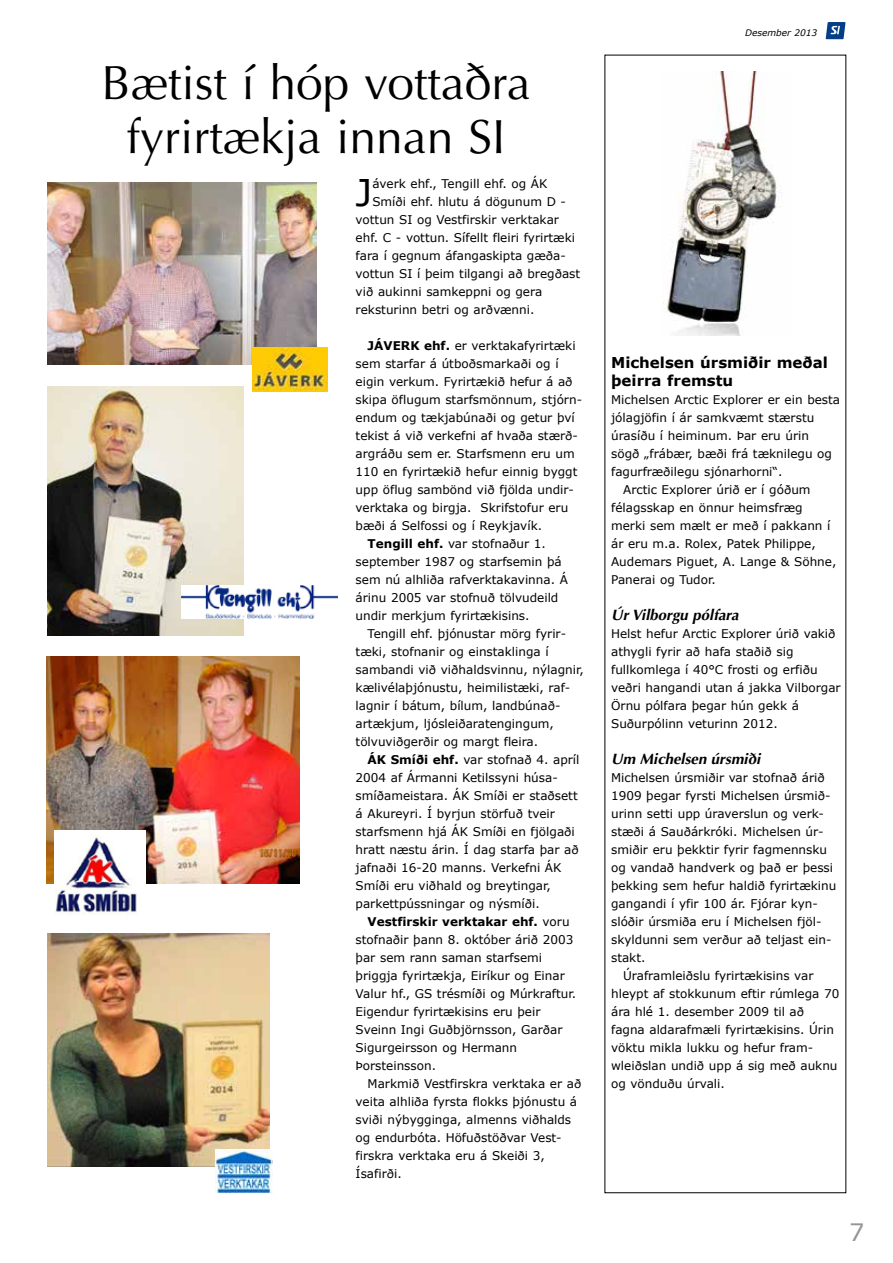
<style>
.page{position:relative;width:893px;height:1263px;background:#fff}
.page>*{position:absolute;margin:0;border:0;box-sizing:border-box;transform-origin:0 0}
.t1{font:48px/54px "Optima";color:#000;text-align:center}
.t2{font:36.75px "Verdana";color:#000}
.t3{font:24px "Verdana";color:#939598}
.t4{font:700 15px/18px "Verdana";color:#000}
.t5{font:italic 700 15px "Optima CE";color:#000}
.t6{font:12px/18px "Verdana";color:#000}
.t7{font:700 12px "Verdana";color:#000}
.t8{font:italic 9px "Verdana";color:#000}
.s1{font-weight:700}
.s2{font-weight:400}
</style>
<div class="page">
<img style="left:663px;top:71px;width:119px;height:264px">
<img style="left:47px;top:386px;width:197px;height:250px">
<img style="left:46px;top:656px;width:253px;height:227px">
<img style="left:47px;top:183px;width:269px;height:181px">
<img style="left:48px;top:933px;width:221px;height:233px">
<img style="left:182px;top:585px;width:156px;height:33px">
<img style="left:54px;top:831px;width:91px;height:84px">
<img style="left:252px;top:347px;width:76px;height:44px">
<img style="left:216px;top:1150px;width:56px;height:44px">
<svg style="left:826px;top:22px;width:19px;height:17px"></svg>
<h1 class="t1" style="left:101px;top:56px;width:431px">Bætist í hóp vottaðra fyrirtækja innan SI</h1>
<h2 class="t2" style="left:356px;top:169px;width:18px">J</h2>
<p class="t6" style="left:372px;top:174px;width:177px">áverk ehf., Tengill ehf. og ÁK</p>
<p class="t6" style="left:372px;top:192px;width:193px">Smíði ehf. hlutu á dögunum D -</p>
<p class="t6" style="left:356px;top:210px;width:205px">vottun SI og Vestfirskir verktakar</p>
<p class="t6" style="left:356px;top:228px;width:221px">ehf. C - vottun. Sífellt fleiri fyrirtæki</p>
<p class="t6" style="left:356px;top:246px;width:210px">fara í gegnum áfangaskipta gæða-</p>
<p class="t6" style="left:356px;top:264px;width:226px">vottun SI í þeim tilgangi að bregðast</p>
<p class="t6" style="left:356px;top:282px;width:188px">við aukinni samkeppni og gera</p>
<p class="t6" style="left:356px;top:300px;width:180px">reksturinn betri og arðvænni.</p>
<p class="t6" style="left:368px;top:336px;width:209px"><span class="s1">JÁVERK ehf.</span> er verktakafyrirtæki</p>
<p class="t6" style="left:356px;top:354px;width:205px">sem starfar á útboðsmarkaði og í</p>
<p class="t6" style="left:356px;top:372px;width:218px">eigin verkum. Fyrirtækið hefur á að</p>
<p class="t6" style="left:356px;top:390px;width:228px">skipa öflugum starfsmönnum, stjórn-</p>
<p class="t6" style="left:356px;top:408px;width:221px">endum og tækjabúnaði og getur því</p>
<p class="t6" style="left:356px;top:426px;width:224px">tekist á við verkefni af hvaða stærð-</p>
<p class="t6" style="left:356px;top:444px;width:221px">argráðu sem er. Starfsmenn eru um</p>
<p class="t6" style="left:356px;top:462px;width:223px">110 en fyrirtækið hefur einnig byggt</p>
<p class="t6" style="left:356px;top:480px;width:220px">upp öflug sambönd við fjölda undir-</p>
<p class="t6" style="left:356px;top:498px;width:214px">verktaka og birgja. Skrifstofur eru</p>
<p class="t6" style="left:356px;top:516px;width:188px">bæði á Selfossi og í Reykjavík.</p>
<p class="t6" style="left:368px;top:534px;width:180px"><span class="s1">Tengill ehf.</span> var stofnaður 1.</p>
<p class="t6" style="left:356px;top:552px;width:208px">september 1987 og starfsemin þá</p>
<p class="t6" style="left:356px;top:570px;width:214px">sem nú alhliða rafverktakavinna. Á</p>
<p class="t6" style="left:356px;top:588px;width:204px">árinu 2005 var stofnuð tölvudeild</p>
<p class="t6" style="left:356px;top:606px;width:175px">undir merkjum fyrirtækisins.</p>
<p class="t6" style="left:368px;top:624px;width:200px">Tengill ehf. þjónustar mörg fyrir-</p>
<p class="t6" style="left:356px;top:642px;width:195px">tæki, stofnanir og einstaklinga í</p>
<p class="t6" style="left:356px;top:660px;width:230px">sambandi við viðhaldsvinnu, nýlagnir,</p>
<p class="t6" style="left:356px;top:678px;width:216px">kælivélaþjónustu, heimilistæki, raf-</p>
<p class="t6" style="left:356px;top:696px;width:206px">lagnir í bátum, bílum, landbúnað-</p>
<p class="t6" style="left:356px;top:714px;width:200px">artækjum, ljósleiðaratengingum,</p>
<p class="t6" style="left:356px;top:732px;width:184px">tölvuviðgerðir og margt fleira.</p>
<p class="t6" style="left:368px;top:750px;width:213px"><span class="s1">ÁK Smíði ehf.</span> var stofnað 4. apríl</p>
<p class="t6" style="left:356px;top:768px;width:204px">2004 af Ármanni Ketilssyni húsa-</p>
<p class="t6" style="left:356px;top:786px;width:224px">smíðameistara. ÁK Smíði er staðsett</p>
<p class="t6" style="left:356px;top:804px;width:201px">á Akureyri. Í byrjun störfuð tveir</p>
<p class="t6" style="left:356px;top:822px;width:221px">starfsmenn hjá ÁK Smíði en fjölgaði</p>
<p class="t6" style="left:356px;top:840px;width:225px">hratt næstu árin. Í dag starfa þar að</p>
<p class="t6" style="left:356px;top:858px;width:207px">jafnaði 16-20 manns. Verkefni ÁK</p>
<p class="t6" style="left:356px;top:876px;width:197px">Smíði eru viðhald og breytingar,</p>
<p class="t6" style="left:356px;top:894px;width:186px">parkettpússningar og nýsmíði.</p>
<p class="t7" style="left:368px;top:914px;width:203px">Vestfirskir verktakar ehf. <span class="s2">voru</span></p>
<p class="t6" style="left:356px;top:930px;width:219px">stofnaðir þann 8. október árið 2003</p>
<p class="t6" style="left:356px;top:948px;width:188px">þar sem rann saman starfsemi</p>
<p class="t6" style="left:356px;top:966px;width:211px">þriggja fyrirtækja, Eiríkur og Einar</p>
<p class="t6" style="left:356px;top:984px;width:222px">Valur hf., GS trésmíði og Múrkraftur.</p>
<p class="t6" style="left:356px;top:1002px;width:186px">Eigendur fyrirtækisins eru þeir</p>
<p class="t6" style="left:356px;top:1020px;width:208px">Sveinn Ingi Guðbjörnsson, Garðar</p>
<p class="t6" style="left:356px;top:1038px;width:163px">Sigurgeirsson og Hermann</p>
<p class="t6" style="left:356px;top:1056px;width:82px">Þorsteinsson.</p>
<p class="t6" style="left:368px;top:1074px;width:215px">Markmið Vestfirskra verktaka er að</p>
<p class="t6" style="left:356px;top:1092px;width:223px">veita alhliða fyrsta flokks þjónustu á</p>
<p class="t6" style="left:356px;top:1110px;width:217px">sviði nýbygginga, almenns viðhalds</p>
<p class="t6" style="left:356px;top:1128px;width:207px">og endurbóta. Höfuðstöðvar Vest-</p>
<p class="t6" style="left:356px;top:1146px;width:191px">firskra verktaka eru á Skeiði 3,</p>
<p class="t6" style="left:356px;top:1164px;width:48px">Ísafirði.</p>
<p class="t8" style="left:745px;top:27px;width:74px">Desember 2013</p>
<p class="t4" style="left:611px;top:353px;width:218px">Michelsen úrsmiðir meðal þeirra fremstu</p>
<p class="t6" style="left:611px;top:390px;width:231px">Michelsen Arctic Explorer er ein besta</p>
<p class="t6" style="left:611px;top:408px;width:205px">jólagjöfin í ár samkvæmt stærstu</p>
<p class="t6" style="left:611px;top:426px;width:199px">úrasíðu í heiminum. Þar eru úrin</p>
<p class="t6" style="left:611px;top:444px;width:222px">sögð „frábær, bæði frá tæknilegu og</p>
<p class="t6" style="left:611px;top:462px;width:173px">fagurfræðilegu sjónarhorni“.</p>
<p class="t6" style="left:623px;top:480px;width:189px">Arctic Explorer úrið er í góðum</p>
<p class="t6" style="left:611px;top:498px;width:193px">félagsskap en önnur heimsfræg</p>
<p class="t6" style="left:611px;top:516px;width:221px">merki sem mælt er með í pakkann í</p>
<p class="t6" style="left:611px;top:534px;width:206px">ár eru m.a. Rolex, Patek Philippe,</p>
<p class="t6" style="left:611px;top:552px;width:227px">Audemars Piguet, A. Lange &amp; Söhne,</p>
<p class="t6" style="left:611px;top:570px;width:106px">Panerai og Tudor.</p>
<p class="t5" style="left:611px;top:605px;width:129px">Úr Vilborgu pólfara</p>
<p class="t6" style="left:611px;top:624px;width:231px">Helst hefur Arctic Explorer úrið vakið athygli fyrir að hafa staðið sig fullkomlega í 40°C frosti og erfiðu veðri hangandi utan á jakka Vilborgar Örnu pólfara þegar hún gekk á Suðurpólinn veturinn 2012.</p>
<p class="t5" style="left:611px;top:749px;width:151px">Um Michelsen úrsmiði</p>
<p class="t6" style="left:611px;top:768px;width:215px">Michelsen úrsmiðir var stofnað árið</p>
<p class="t6" style="left:611px;top:786px;width:221px">1909 þegar fyrsti Michelsen úrsmið-</p>
<p class="t6" style="left:611px;top:804px;width:214px">urinn setti upp úraverslun og verk-</p>
<p class="t6" style="left:611px;top:822px;width:214px">stæði á Sauðárkróki. Michelsen úr-</p>
<p class="t6" style="left:611px;top:840px;width:218px">smiðir eru þekktir fyrir fagmennsku</p>
<p class="t6" style="left:611px;top:858px;width:224px">og vandað handverk og það er þessi</p>
<p class="t6" style="left:611px;top:876px;width:227px">þekking sem hefur haldið fyrirtækinu</p>
<p class="t6" style="left:611px;top:894px;width:208px">gangandi í yfir 100 ár. Fjórar kyn-</p>
<p class="t6" style="left:611px;top:912px;width:212px">slóðir úrsmiða eru í Michelsen fjöl-</p>
<p class="t6" style="left:611px;top:930px;width:222px">skyldunni sem verður að teljast ein-</p>
<p class="t6" style="left:611px;top:948px;width:36px">stakt.</p>
<p class="t6" style="left:623px;top:966px;width:192px">Úraframleiðslu fyrirtækisins var</p>
<p class="t6" style="left:611px;top:984px;width:230px">hleypt af stokkunum eftir rúmlega 70</p>
<p class="t6" style="left:611px;top:1002px;width:195px">ára hlé 1. desember 2009 til að</p>
<p class="t6" style="left:611px;top:1020px;width:224px">fagna aldarafmæli fyrirtækisins. Úrin</p>
<p class="t6" style="left:611px;top:1038px;width:204px">vöktu mikla lukku og hefur fram-</p>
<p class="t6" style="left:611px;top:1056px;width:228px">wleiðslan undið upp á sig með auknu</p>
<p class="t6" style="left:611px;top:1074px;width:115px">og vönduðu úrvali.</p>
<h3 class="t3" style="left:849px;top:1217px;width:17px">7</h3>
</div>
